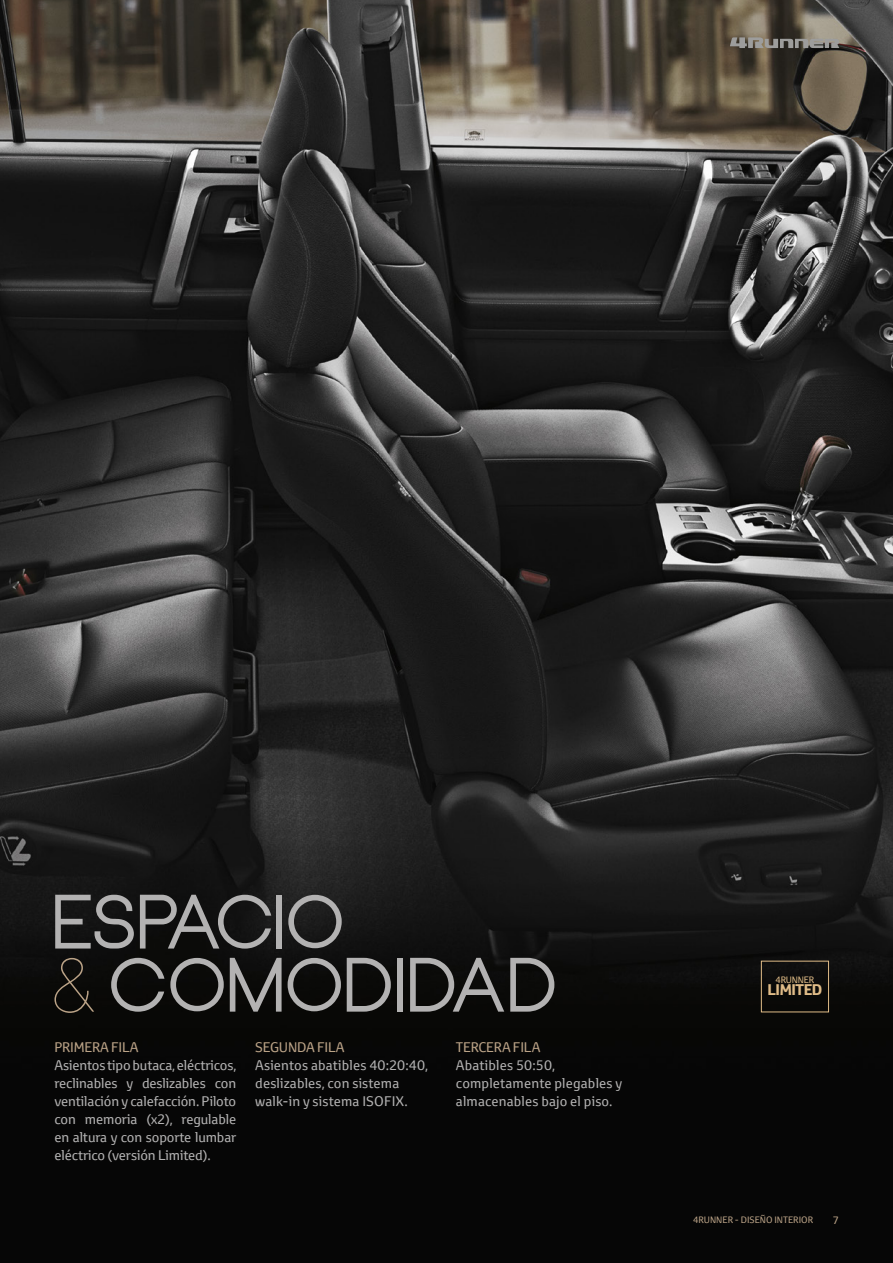
<style>
.page{position:relative;width:893px;height:1263px;background:#fff}
.page>*{position:absolute;margin:0;border:0;box-sizing:border-box;transform-origin:0 0}
.t1{font:700 15px "Toyota Text";letter-spacing:-.025em;color:#e0bc88}
.t2{font:13.5px/18px "Toyota Text";letter-spacing:.01em;color:#b3b2b2}
.t3{font:13.5px "Toyota Text";letter-spacing:-.015em;color:#bba387}
.t4{font:10.5px "Toyota Text";color:#bba387}
.t5{font:9px "Toyota Text";color:#bba387}
.t6{font:9px "Toyota Text";letter-spacing:-.025em;color:#e0bc88}
</style>
<div class="page">
<img style="left:0;top:0;width:893px;height:1263px">
<svg style="left:730px;top:37px;width:109px;height:11px"></svg>
<div style="left:761px;top:961px;width:68px;height:51px;border:1px solid #e0bc88"></div>
<svg style="left:347px;top:958px;width:207px;height:54px;background:#3d3d3c"></svg>
<svg style="left:111px;top:958px;width:230px;height:54px;background:#3a3a39"></svg>
<svg style="left:54px;top:958px;width:40px;height:55px;background:#1f1c17"></svg>
<svg style="left:55px;top:895px;width:287px;height:54px;background:#434343"></svg>
<div style="left:276px;top:895px;width:6px;height:53px;background:#b3b2b2"></div>
<div style="left:397px;top:958px;width:6px;height:54px;background:#b3b2b2"></div>
<p class="t3" style="left:54px;top:1038px;width:86px">PRIMERA FILA</p>
<p class="t2" style="left:54px;top:1056px;width:183px;text-align:justify">Asientos tipo butaca, eléctricos, reclinables y deslizables con ventilación y calefacción. Piloto con memoria (x2), regulable en altura y con soporte lumbar eléctrico (versión Limited).</p>
<p class="t3" style="left:255px;top:1038px;width:91px">SEGUNDA FILA</p>
<p class="t2" style="left:255px;top:1056px;width:174px">Asientos abatibles 40:20:40, deslizables, con sistema walk-in y sistema ISOFIX.</p>
<p class="t3" style="left:456px;top:1038px;width:86px">TERCERA FILA</p>
<p class="t2" style="left:456px;top:1056px;width:168px">Abatibles 50:50, completamente plegables y almacenables bajo el piso.</p>
<p class="t6" style="left:776px;top:974px;width:40px">4RUNNER</p>
<p class="t1" style="left:767px;top:980px;width:57px">LIMITED</p>
<p class="t5" style="left:693px;top:1214px;width:122px">4RUNNER - DISEÑO INTERIOR</p>
<p class="t4" style="left:833px;top:1213px;width:8px">7</p>
</div>
